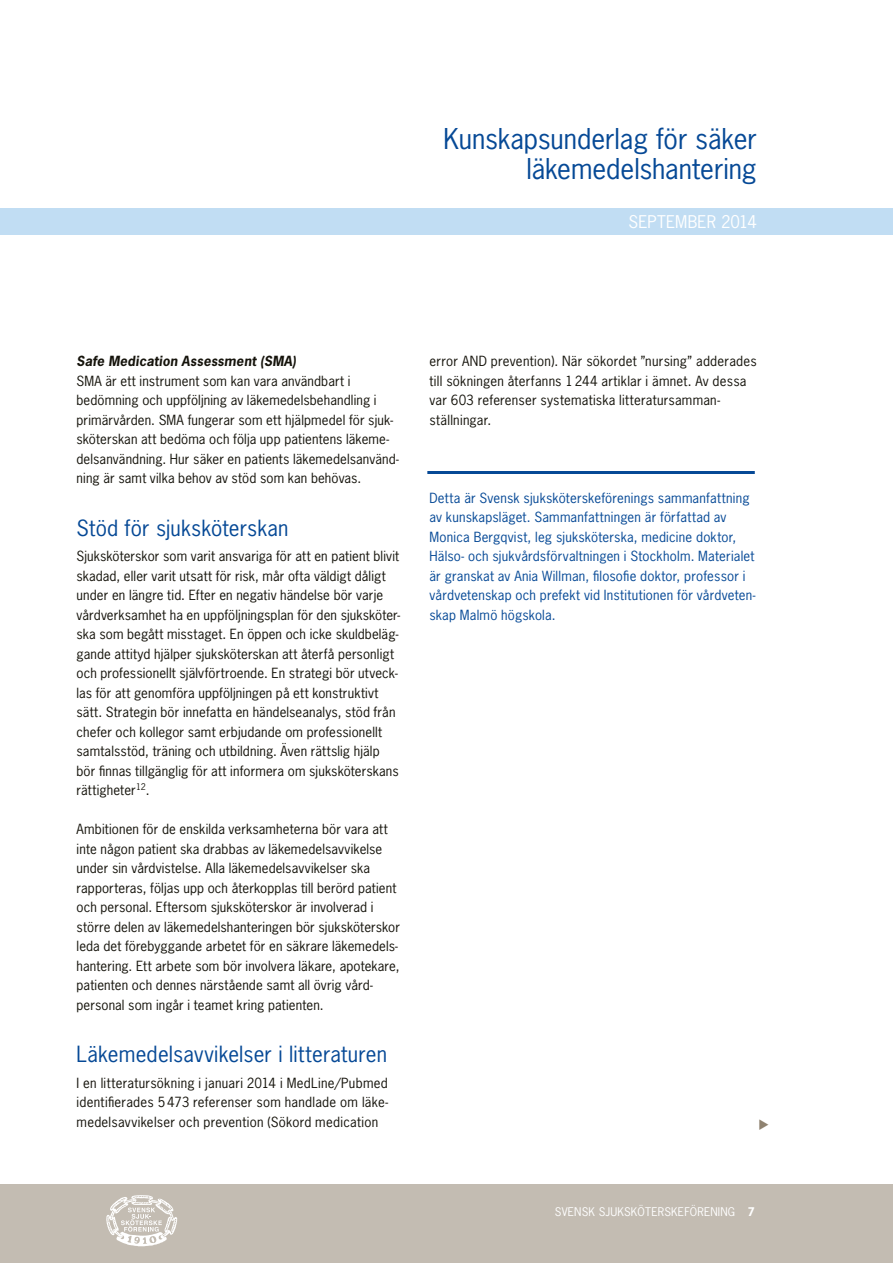
<style>
.page{position:relative;width:893px;height:1263px;background:#fff}
.page>*{position:absolute;margin:0;border:0;box-sizing:border-box;transform-origin:0 0}
.t1{font:27px/30px "News Gothic";letter-spacing:-.005em;color:#064996;text-align:right}
.t2{font:21px "News Gothic Std";letter-spacing:.01em;color:#064996}
.t3{font:16.5px "News Gothic Std";letter-spacing:-.005em;color:#fff}
.t4{font:13.2px/19.5px "News Gothic Std";letter-spacing:.01em;color:#15130b}
.t5{font:13.2px/19.5px "News Gothic Std";letter-spacing:.015em;color:#064996}
.t6{font:italic 700 13.2px "News Gothic Std";letter-spacing:.015em;color:#15130b}
.t7{font:11.25px "News Gothic Std";letter-spacing:.015em;color:#fff}
.s1{font-weight:700}
</style>
<div class="page">
<div style="left:0;top:1184px;width:893px;height:79px;background:#c3bcb2"></div>
<div style="left:0;top:208px;width:893px;height:27px;background:#c1ddf3"></div>
<svg style="left:106px;top:1195px;width:71px;height:51px"></svg>
<hr style="left:427px;top:471px;width:328px;height:3px;background:#064996">
<h1 class="t1" style="left:443px;top:124px;width:315px">Kunskapsunderlag för säker läkemedelshantering</h1>
<p class="t3" style="left:629px;top:211px;width:130px">SEPTEMBER 2014</p>
<p class="t6" style="left:77px;top:352px;width:221px">Safe Medication Assessment (SMA)</p>
<p class="t4" style="left:77px;top:371px;width:324px">SMA är ett instrument som kan vara användbart i bedömning och uppföljning av läkemedelsbehandling i primärvården. SMA fungerar som ett hjälpmedel för sjuk&shy;sköterskan att bedöma och följa upp patientens läkeme&shy;delsanvändning. Hur säker en patients läkemedelsanvänd&shy;ning är samt vilka behov av stöd som kan behövas.</p>
<h2 class="t2" style="left:77px;top:514px;width:213px">Stöd för sjuksköterskan</h2>
<p class="t4" style="left:77px;top:546px;width:325px">Sjuksköterskor som varit ansvariga för att en patient blivit skadad, eller varit utsatt för risk, mår ofta väldigt dåligt under en längre tid. Efter en negativ händelse bör varje vårdverksamhet ha en uppföljningsplan för den sjuksköter&shy;ska som begått misstaget. En öppen och icke skuldbeläg&shy;gande attityd hjälper sjuksköterskan att återfå personligt och professionellt självförtroende. En strategi bör utveck&shy;las för att genomföra uppföljningen på ett konstruktivt sätt. Strategin bör innefatta en händelseanalys, stöd från chefer och kollegor samt erbjudande om professionellt samtalsstöd, träning och utbildning. Även rättslig hjälp bör finnas tillgänglig för att informera om sjuksköterskans rättigheter<sup>12</sup>.</p>
<p class="t4" style="left:77px;top:819px;width:325px">Ambitionen för de enskilda verksamheterna bör vara att inte någon patient ska drabbas av läkemedelsavvikelse under sin vårdvistelse. Alla läkemedelsavvikelser ska rapporteras, följas upp och återkopplas till berörd patient och personal. Eftersom sjuksköterskor är involverad i större delen av läkemedelshanteringen bör sjuksköterskor leda det förebyggande arbetet för en säkrare läkemedels&shy;hantering. Ett arbete som bör involvera läkare, apotekare, patienten och dennes närstående samt all övrig vård&shy;personal som ingår i teamet kring patienten.</p>
<h2 class="t2" style="left:77px;top:1041px;width:312px">Läkemedelsavvikelser i litteraturen</h2>
<p class="t4" style="left:77px;top:1073px;width:313px;text-align:justify">I en litteratursökning i januari 2014 i MedLine/Pubmed identifierades 5473 referenser som handlade om läke--- medelsavvikelser och prevention (Sökord medication</p>
<p class="t4" style="left:429px;top:351px;width:329px">error AND prevention). När sökordet ”nursing” adderades till sökningen återfanns 1244 artiklar i ämnet. Av dessa var 603 referenser systematiska litteratursamman&shy;ställningar.</p>
<p class="t5" style="left:429px;top:488px;width:328px">Detta är Svensk sjuksköterskeförenings sammanfattning av kunskapsläget. Sammanfattningen är författad av Monica Bergqvist, leg sjuksköterska, medicine doktor, Hälso- och sjukvårdsförvaltningen i Stockholm. Materialet är granskat av Ania Willman, filosofie doktor, professor i vårdvetenskap och prefekt vid Institutionen för vårdveten&shy;skap Malmö högskola.</p>
<p class="t7" style="left:555px;top:1204px;width:202px">SVENSK SJUKSKÖTERSKEFÖRENING <span class="s1">7</span></p>
</div>
